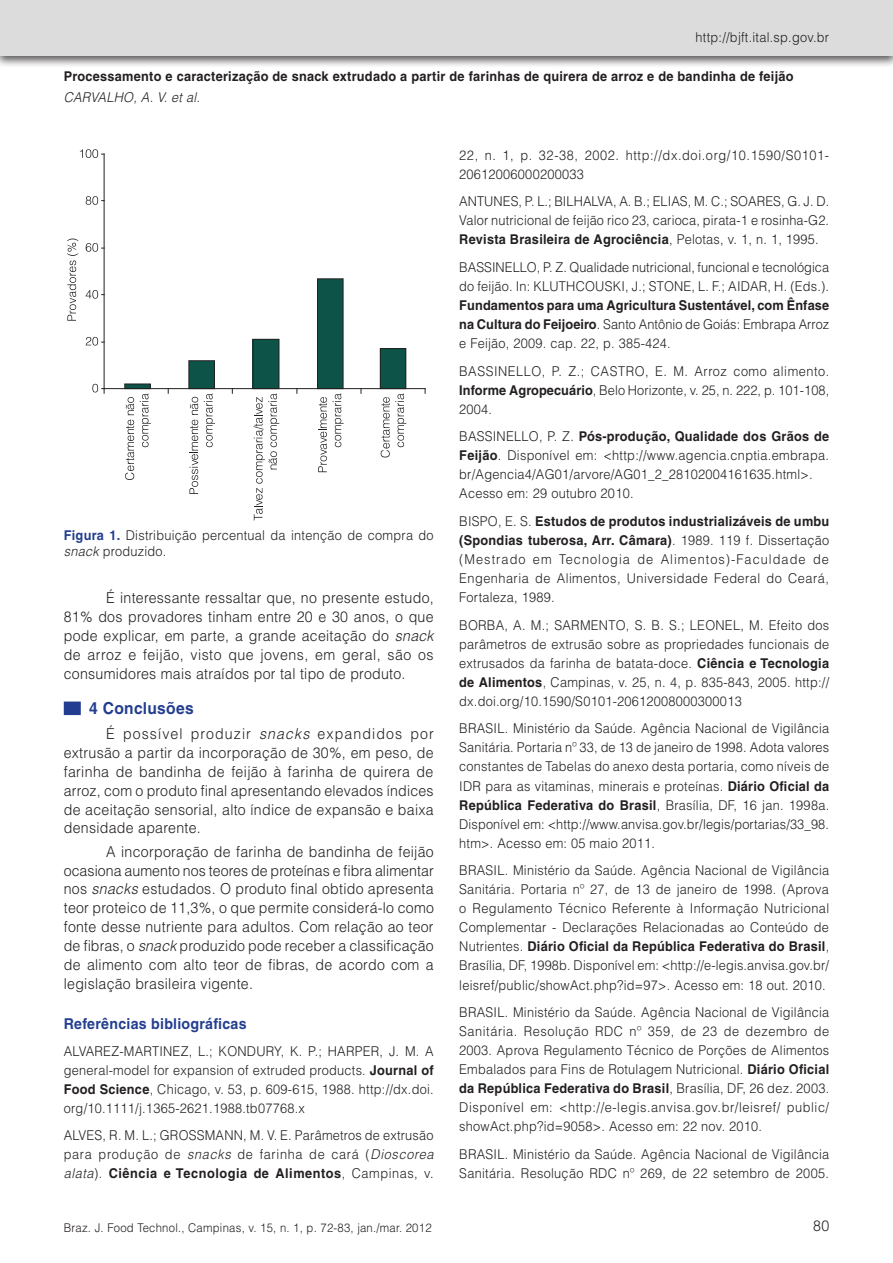
<style>
.page{position:relative;width:893px;height:1263px;background:#fff}
.page>*{position:absolute;margin:0;border:0;box-sizing:border-box;transform-origin:0 0}
.t1{font:700 16.5px "Helvetica";letter-spacing:.02em;color:#233e90;scale:.94 1}
.Corpo{font:300 15px/18.9px "Helvetica";letter-spacing:.02em;color:#231f20;text-align:justify;scale:.94 1}
.SubSemNumero{font:700 15px "Helvetica";letter-spacing:.02em;color:#233e90;scale:.94 1}
.Referências{font:300 13.5px/19px "Helvetica";letter-spacing:.02em;color:#231f20;text-align:justify;scale:.94 1}
.t2{font:700 13.5px "Helvetica";letter-spacing:.02em;color:#231f20;scale:.94 1}
.Referências-2{font:300 13.5px/19px "Helvetica";letter-spacing:.05em;color:#231f20;scale:.94 1}
._1__Legenda_figura{font:300 13.5px/16.2px "Helvetica";letter-spacing:.02em;color:#231f20;scale:.94 1}
.t3{font:italic 300 13.5px "Helvetica";letter-spacing:.02em;color:#231f20;scale:.94 1}
.t4{font:300 12px "Helvetica";letter-spacing:.02em;color:#231f20;scale:.94 1}
.s1{font-weight:700;color:#233e90}
.s2{font-style:italic}
.s3{font-weight:700}
</style>
<div class="page">
<div style="left:0;top:0;width:893px;height:68px;background:#231f20;opacity:.75"></div>
<div style="left:0;top:0;width:893px;height:56px;background:#dcdcdc"></div>
<div style="left:64px;top:701px;width:17px;height:14px;background:#233e90"></div>
<div style="left:125px;top:384px;width:25px;height:5px;background:#0d5347"></div>
<div style="left:124px;top:383px;width:27px;height:6px;border:1px solid #231f20"></div>
<div style="left:189px;top:361px;width:25px;height:28px;background:#0d5347"></div>
<div style="left:188px;top:360px;width:27px;height:29px;border:1px solid #231f20"></div>
<div style="left:253px;top:339px;width:26px;height:50px;background:#0d5347"></div>
<div style="left:252px;top:339px;width:27px;height:50px;border:1px solid #231f20"></div>
<div style="left:318px;top:279px;width:25px;height:110px;background:#0d5347"></div>
<div style="left:317px;top:278px;width:27px;height:111px;border:1px solid #231f20"></div>
<div style="left:380px;top:349px;width:26px;height:40px;background:#0d5347"></div>
<div style="left:380px;top:348px;width:26px;height:41px;border:1px solid #231f20"></div>
<hr style="left:104px;top:154px;width:1px;height:235px;background:#231f20">
<hr style="left:104px;top:388px;width:321px;height:1px;background:#231f20">
<svg style="left:92px;top:384px;width:13px;height:9px"></svg>
<svg style="left:86px;top:337px;width:18px;height:9px"></svg>
<svg style="left:86px;top:290px;width:18px;height:9px"></svg>
<svg style="left:86px;top:243px;width:18px;height:9px"></svg>
<svg style="left:86px;top:196px;width:18px;height:9px"></svg>
<svg style="left:80px;top:149px;width:24px;height:9px"></svg>
<svg style="left:125px;top:397px;width:9px;height:83px"></svg>
<svg style="left:140px;top:394px;width:11px;height:53px"></svg>
<svg style="left:189px;top:397px;width:9px;height:97px"></svg>
<svg style="left:204px;top:394px;width:11px;height:53px"></svg>
<svg style="left:254px;top:394px;width:25px;height:126px"></svg>
<svg style="left:318px;top:397px;width:9px;height:75px"></svg>
<svg style="left:333px;top:394px;width:11px;height:53px"></svg>
<svg style="left:381px;top:394px;width:25px;height:63px"></svg>
<svg style="left:67px;top:239px;width:11px;height:82px"></svg>
<p class="Referências" style="left:696px;top:28px;width:144px">http://bjft.ital.sp.gov.br</p>
<p class="t2" style="left:64px;top:68px;width:778px">Processamento e caracterização de snack extrudado a partir de farinhas de quirera de arroz e de bandinha de feijão</p>
<p class="t3" style="left:64px;top:89px;width:147px">CARVALHO, A. V. et al.</p>
<p class="_1__Legenda_figura" style="left:64px;top:527px;width:395px"><span class="s1">Figura 1.</span> Distribuição percentual da intenção de compra do <span class="s2">snack</span> produzido.</p>
<p class="Corpo" style="left:64px;top:588px;width:395px;text-indent:43px">É interessante ressaltar que, no presente estudo, 81% dos provadores tinham entre 20 e 30 anos, o que pode explicar, em parte, a grande aceitação do <span class="s2">snack </span>de arroz e feijão, visto que jovens, em geral, são os consumidores mais atraídos por tal tipo de produto.</p>
<p class="t1" style="left:89px;top:698px;width:113px">4 Conclusões</p>
<p class="Corpo" style="left:64px;top:724px;width:395px;text-indent:43px">É possível produzir <span class="s2">snacks</span> expandidos por extrusão a partir da incorporação de 30%, em peso, de farinha de bandinha de feijão à farinha de quirera de arroz, com o produto final apresentando elevados índices de aceitação sensorial, alto índice de expansão e baixa densidade aparente.</p>
<p class="Corpo" style="left:64px;top:842px;width:395px;text-indent:43px">A incorporação de farinha de bandinha de feijão ocasiona aumento nos teores de proteínas e fibra alimentar nos <span class="s2">snacks</span> estudados. O produto final obtido apresenta teor proteico de 11,3%, o que permite considerá-lo como fonte desse nutriente para adultos. Com relação ao teor de fibras, o <span class="s2">snack</span> produzido pode receber a classificação de alimento com alto teor de fibras, de acordo com a legislação brasileira vigente.</p>
<p class="SubSemNumero" style="left:64px;top:1014px;width:196px">Referências bibliográficas</p>
<p class="Referências" style="left:64px;top:1041px;width:395px">ALVAREZ-MARTINEZ, L.; KONDURY, K. P.; HARPER, J. M. A general-model for expansion of extruded products. <span class="s3">Journal of Food Science</span>, Chicago, v. 53, p. 609-615, 1988. http://dx.doi. org/10.1111/j.1365-2621.1988.tb07768.x</p>
<p class="Referências" style="left:64px;top:1126px;width:395px">ALVES, R. M. L.; GROSSMANN, M. V. E. Parâmetros de extrusão para produção de <span class="s2">snacks</span> de farinha de cará (<span class="s2">Dioscorea alata</span>). <span class="s3">Ciência e Tecnologia de Alimentos</span>, Campinas, v.</p>
<p class="Referências-2" style="left:459px;top:145px;width:395px">22, n. 1, p. 32-38, 2002. http://dx.doi.org/10.1590/S0101-<br>20612006000200033</p>
<p class="Referências" style="left:459px;top:192px;width:395px">ANTUNES, P. L.; BILHALVA, A. B.; ELIAS, M. C.; SOARES, G. J. D.<br>Valor nutricional de feijão rico 23, carioca, pirata-1 e rosinha-G2.<br><span class="s3">Revista Brasileira de Agrociência</span>, Pelotas, v. 1, n. 1, 1995.</p>
<p class="Referências" style="left:459px;top:257px;width:395px">BASSINELLO, P. Z. Qualidade nutricional, funcional e tecnológica do feijão. In: KLUTHCOUSKI, J.; STONE, L. F.; AIDAR, H. (Eds.).<br><span class="s3">Fundamentos para uma Agricultura Sustentável, com Ênfase na Cultura do Feijoeiro</span>. Santo Antônio de Goiás: Embrapa Arroz e Feijão, 2009. cap. 22, p. 385-424.</p>
<p class="Referências" style="left:459px;top:361px;width:395px">BASSINELLO, P. Z.; CASTRO, E. M. Arroz como alimento.<br><span class="s3">Informe Agropecuário</span>, Belo Horizonte, v. 25, n. 222, p. 101-108, 2004.</p>
<p class="Referências" style="left:459px;top:427px;width:395px;text-align:left">BASSINELLO, P. Z. <span class="s3">Pós-produção, Qualidade dos Grãos de Feijão</span>. Disponível em: &lt;http://www.agencia.cnptia.embrapa. br/Agencia4/AG01/arvore/AG01_2_28102004161635.html&gt;.<br>Acesso em: 29 outubro 2010.</p>
<p class="Referências" style="left:459px;top:511px;width:395px">BISPO, E. S. <span class="s3">Estudos de produtos industrializáveis de umbu (Spondias tuberosa, Arr. Câmara)</span>. 1989. 119 f. Dissertação (Mestrado em Tecnologia de Alimentos)-Faculdade de Engenharia de Alimentos, Universidade Federal do Ceará, Fortaleza, 1989.</p>
<p class="Referências" style="left:459px;top:615px;width:395px">BORBA, A. M.; SARMENTO, S. B. S.; LEONEL, M. Efeito dos parâmetros de extrusão sobre as propriedades funcionais de extrusados da farinha de batata-doce. <span class="s3">Ciência e Tecnologia de Alimentos</span>, Campinas, v. 25, n. 4, p. 835-843, 2005. http:// dx.doi.org/10.1590/S0101-20612008000300013</p>
<p class="Referências" style="left:459px;top:719px;width:395px">BRASIL. Ministério da Saúde. Agência Nacional de Vigilância Sanitária. Portaria nº 33, de 13 de janeiro de 1998. Adota valores constantes de Tabelas do anexo desta portaria, como níveis de IDR para as vitaminas, minerais e proteínas. <span class="s3">Diário Oficial da República Federativa do Brasil</span>, Brasília, DF, 16 jan. 1998a.<br>Disponível em: &lt;http://www.anvisa.gov.br/legis/portarias/33_98. htm&gt;. Acesso em: 05 maio 2011.</p>
<p class="Referências" style="left:459px;top:861px;width:395px">BRASIL. Ministério da Saúde. Agência Nacional de Vigilância Sanitária. Portaria nº 27, de 13 de janeiro de 1998. (Aprova o Regulamento Técnico Referente à Informação Nutricional Complementar - Declarações Relacionadas ao Conteúdo de Nutrientes. <span class="s3">Diário Oficial da República Federativa do Brasil</span>, Brasília, DF, 1998b. Disponível em: &lt;http://e-legis.anvisa.gov.br/ leisref/public/showAct.php?id=97&gt;. Acesso em: 18 out. 2010.</p>
<p class="Referências" style="left:459px;top:1002px;width:395px">BRASIL. Ministério da Saúde. Agência Nacional de Vigilância Sanitária. Resolução RDC nº 359, de 23 de dezembro de 2003. Aprova Regulamento Técnico de Porções de Alimentos Embalados para Fins de Rotulagem Nutricional. <span class="s3">Diário Oficial da República Federativa do Brasil</span>, Brasília, DF, 26 dez. 2003.<br>Disponível em: &lt;http://e-legis.anvisa.gov.br/leisref/ public/ showAct.php?id=9058&gt;. Acesso em: 22 nov. 2010.</p>
<p class="Referências" style="left:459px;top:1144px;width:395px">BRASIL. Ministério da Saúde. Agência Nacional de Vigilância<br>Sanitária. Resolução RDC nº 269, de 22 setembro de 2005.</p>
<p class="t4" style="left:64px;top:1220px;width:393px">Braz. J. Food Technol., Campinas, v. 15, n. 1, p. 72-83, jan./mar. 2012</p>
<p class="Corpo" style="left:813px;top:1216px;width:19px">80</p>
</div>
